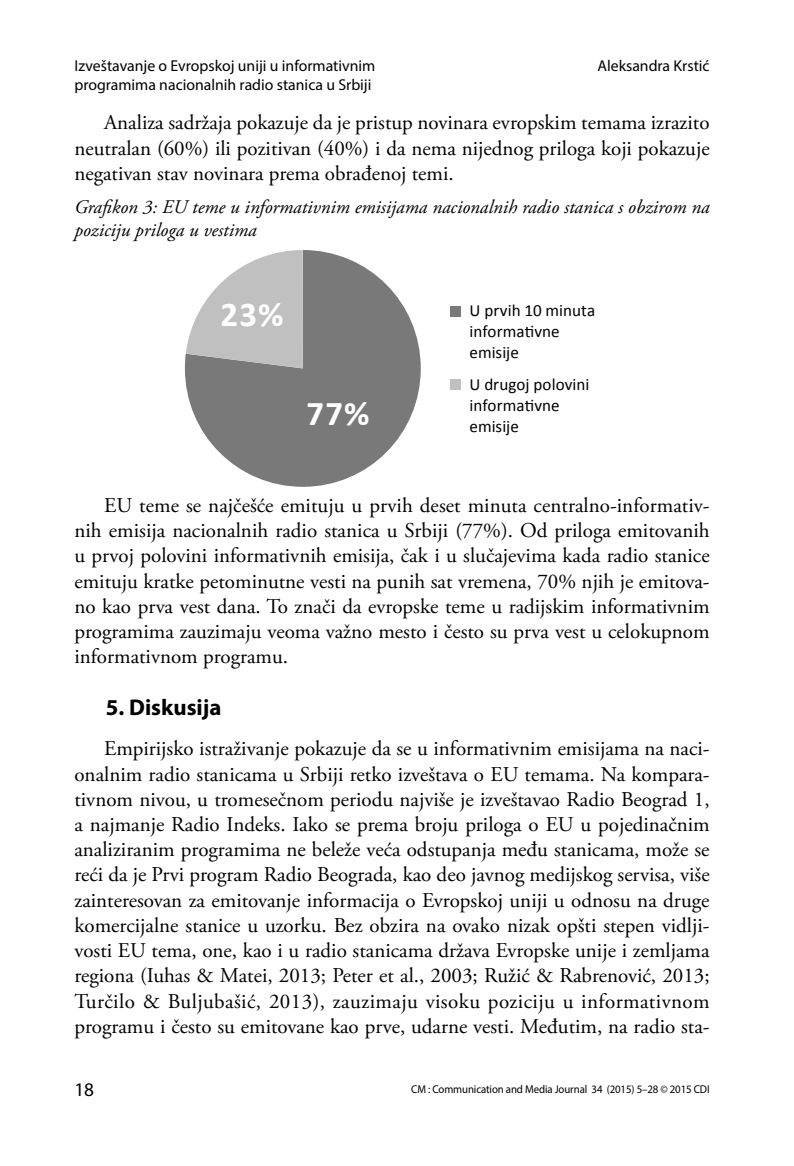
<style>
.page{position:relative;width:794px;height:1166px;background:#fff}
.page>*{position:absolute;margin:0;border:0;box-sizing:border-box;transform-origin:0 0}
.t1{font:700 34.82px "Calibri";color:#fff}
.t2{font:700 22.75px "Myriad Pro";color:#000}
.t3{font:21px/25.2px "Adobe Garamond Pro";color:#000;text-align:justify}
.t4{font:italic 19.25px/23.1px "Adobe Garamond Pro";color:#000}
.t5{font:19.25px "Myriad Pro";color:#000}
.t6{font:17.15px/21px "Calibri";color:#000}
.t7{font:15.75px/18.9px "Myriad Pro";color:#000}
.t8{font:11.38px "Myriad Pro";letter-spacing:-.01em;color:#000;scale:.95 1}
</style>
<div class="page">
<svg style="left:185px;top:250px;width:236px;height:237px;fill:#797979"></svg>
<svg style="left:186px;top:250px;width:117px;height:118px"></svg>
<div style="left:450px;top:306px;width:11px;height:11px;background:#797979"></div>
<div style="left:450px;top:379px;width:11px;height:11px;background:#c1c0c0"></div>
<p class="t7" style="left:74px;top:56px;width:302px">Izveštavanje o Evropskoj uniji u informativnim programima nacionalnih radio stanica u Srbiji</p>
<p class="t7" style="left:597px;top:56px;width:114px">Aleksandra Krstić</p>
<p class="t3" style="left:74px;top:111px;width:636px;text-indent:30px">Analiza sadržaja pokazuje da je pristup novinara evropskim temama izrazito neutralan (60%) ili pozitivan (40%) i da nema nijednog priloga koji pokazuje negativan stav novinara prema obrađenoj temi.</p>
<p class="t4" style="left:74px;top:196px;width:636px">Grafikon 3: EU teme u informativnim emisijama nacionalnih radio stanica s obzirom na poziciju priloga u vestima</p>
<h1 class="t1" style="left:221px;top:292px;width:64px">23%</h1>
<p class="t6" style="left:469px;top:300px;width:127px">U prvih 10 minuta informativne emisije</p>
<p class="t6" style="left:469px;top:374px;width:121px">U drugoj polovini informativne emisije</p>
<h1 class="t1" style="left:307px;top:391px;width:64px">77%</h1>
<p class="t3" style="left:74px;top:493px;width:637px;text-indent:30px">EU teme se najčešće emituju u prvih deset minuta centralno-informativ&shy;nih emisija nacionalnih radio stanica u Srbiji (77%). Od priloga emitovanih u prvoj polovini informativnih emisija, čak i u slučajevima kada radio stanice emituju kratke petominutne vesti na punih sat vremena, 70% njih je emitova&shy;no kao prva vest dana. To znači da evropske teme u radijskim informativnim programima zauzimaju veoma važno mesto i često su prva vest u celokupnom informativnom programu.</p>
<p class="t2" style="left:106px;top:693px;width:117px">5. Diskusija</p>
<p class="t3" style="left:74px;top:737px;width:637px;text-indent:30px">Empirijsko istraživanje pokazuje da se u informativnim emisijama na naci&shy;onalnim radio stanicama u Srbiji retko izveštava o EU temama. Na kompara&shy;tivnom nivou, u tromesečnom periodu najviše je izveštavao Radio Beograd 1, a najmanje Radio Indeks. Iako se prema broju priloga o EU u pojedinačnim analiziranim programima ne beleže veća odstupanja među stanicama, može se reći da je Prvi program Radio Beograda, kao deo javnog medijskog servisa, više zainteresovan za emitovanje informacija o Evropskoj uniji u odnosu na druge komercijalne stanice u uzorku. Bez obzira na ovako nizak opšti stepen vidlji&shy;vosti EU tema, one, kao i u radio stanicama država Evropske unije i zemljama regiona (Iuhas &amp; Matei, 2013; Peter et al., 2003; Ružić &amp; Rabrenović, 2013; Turčilo &amp; Buljubašić, 2013), zauzimaju visoku poziciju u informativnom programu i često su emitovane kao prve, udarne vesti. Međutim, na radio sta-</p>
<p class="t5" style="left:74px;top:1078px;width:21px">18</p>
<p class="t8" style="left:411px;top:1082px;width:315px">CM : Communication and Media Journal 34 (2015) 5–28 © 2015 CDI</p>
</div>
